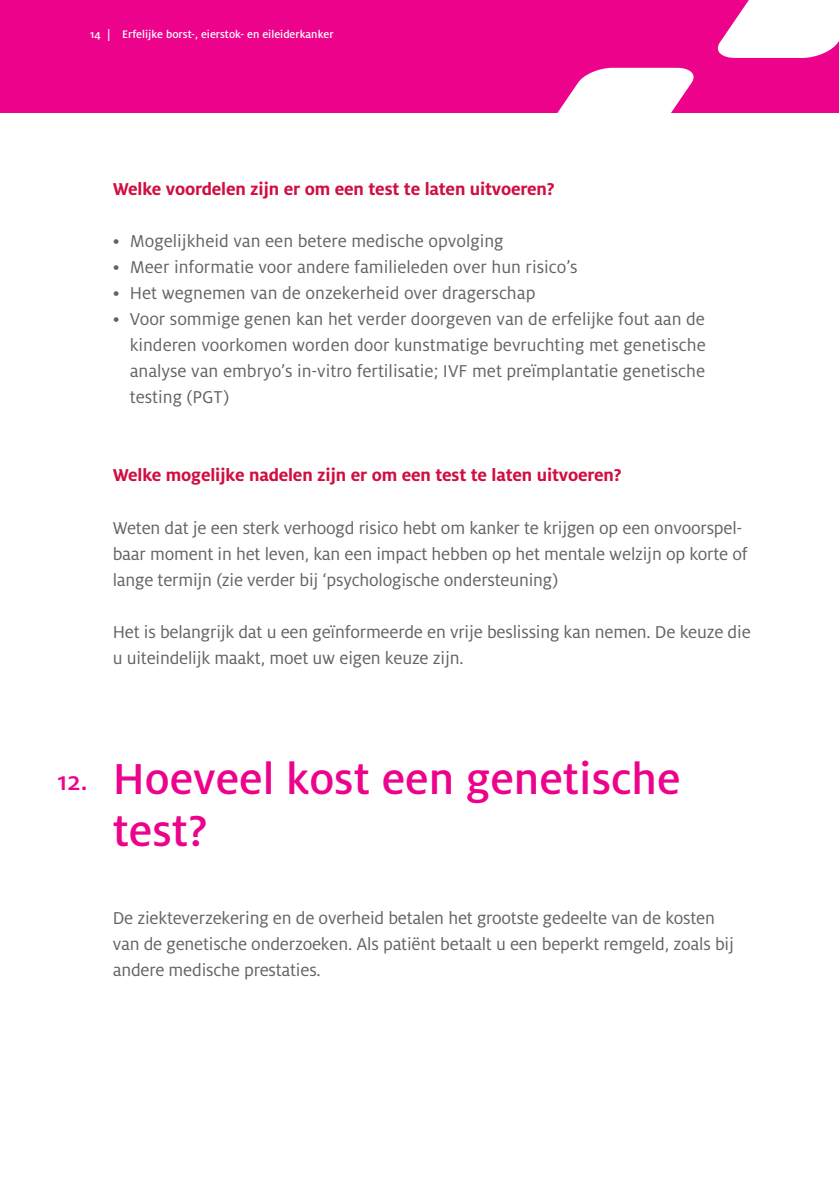
<style>
.page{position:relative;width:839px;height:1191px;background:#fff}
.page>*{position:absolute;margin:0;border:0;box-sizing:border-box;transform-origin:0 0}
._3_-_Hoofdtitel{font:500 48px/52px "Milo OT";color:#ed028c}
._3_-_Nummering_-_hoo{font:500 28px "Milo OT";color:#ed028c}
.Body-tekst{font:19px/26px "Milo OT";letter-spacing:-.01em;color:#636366}
.Body-tekst-2{font:700 19px "Milo OT";letter-spacing:-.01em;color:#d10e40}
.t1{font:500 12px "Milo OT";color:#fff}
</style>
<div class="page">
<hr style="left:838px;top:0;width:1px;height:113px;background:#ed028c">
<div style="left:0;top:0;width:838px;height:113px;background:#ed028c"></div>
<svg style="left:557px;top:68px;width:137px;height:45px"></svg>
<svg style="left:717px;top:0;width:122px;height:58px;background:#fcdcef"></svg>
<p class="t1" style="left:90px;top:28px;width:245px">14 | Erfelijke borst-, eierstok- en eileiderkanker</p>
<p class="Body-tekst-2" style="left:113px;top:179px;width:443px">Welke voordelen zijn er om een test te laten uitvoeren?</p>
<p class="Body-tekst" style="left:113px;top:229px;width:392px">• Mogelijkheid van een betere medische opvolging</p>
<p class="Body-tekst" style="left:113px;top:255px;width:466px">• Meer informatie voor andere familieleden over hun risico’s</p>
<p class="Body-tekst" style="left:113px;top:281px;width:424px">• Het wegnemen van de onzekerheid over dragerschap</p>
<p class="Body-tekst" style="left:130px;top:307px;width:577px;text-align:justify;text-indent:-17px">• Voor sommige genen kan het verder doorgeven van de erfelijke fout aan de kinderen voorkomen worden door kunstmatige bevruchting met genetische analyse van embryo’s in-vitro fertilisatie; IVF met preïmplantatie genetische testing (PGT)</p>
<p class="Body-tekst-2" style="left:113px;top:465px;width:510px">Welke mogelijke nadelen zijn er om een test te laten uitvoeren?</p>
<p class="Body-tekst" style="left:113px;top:515px;width:636px">Weten dat je een sterk verhoogd risico hebt om kanker te krijgen op een onvoorspel&shy;baar moment in het leven, kan een impact hebben op het mentale welzijn op korte of lange termijn (zie verder bij ‘psychologische ondersteuning)</p>
<p class="Body-tekst" style="left:113px;top:619px;width:639px">Het is belangrijk dat u een geïnformeerde en vrije beslissing kan nemen. De keuze die u uiteindelijk maakt, moet uw eigen keuze zijn.</p>
<p class="_3_-_Nummering_-_hoo" style="left:57px;top:765px;width:31px">12.</p>
<p class="_3_-_Hoofdtitel" style="left:113px;top:753px;width:569px">Hoeveel kost een genetische test?</p>
<p class="Body-tekst" style="left:113px;top:905px;width:623px">De ziekteverzekering en de overheid betalen het grootste gedeelte van de kosten van de genetische onderzoeken. Als patiënt betaalt u een beperkt remgeld, zoals bij andere medische prestaties.</p>
</div>
